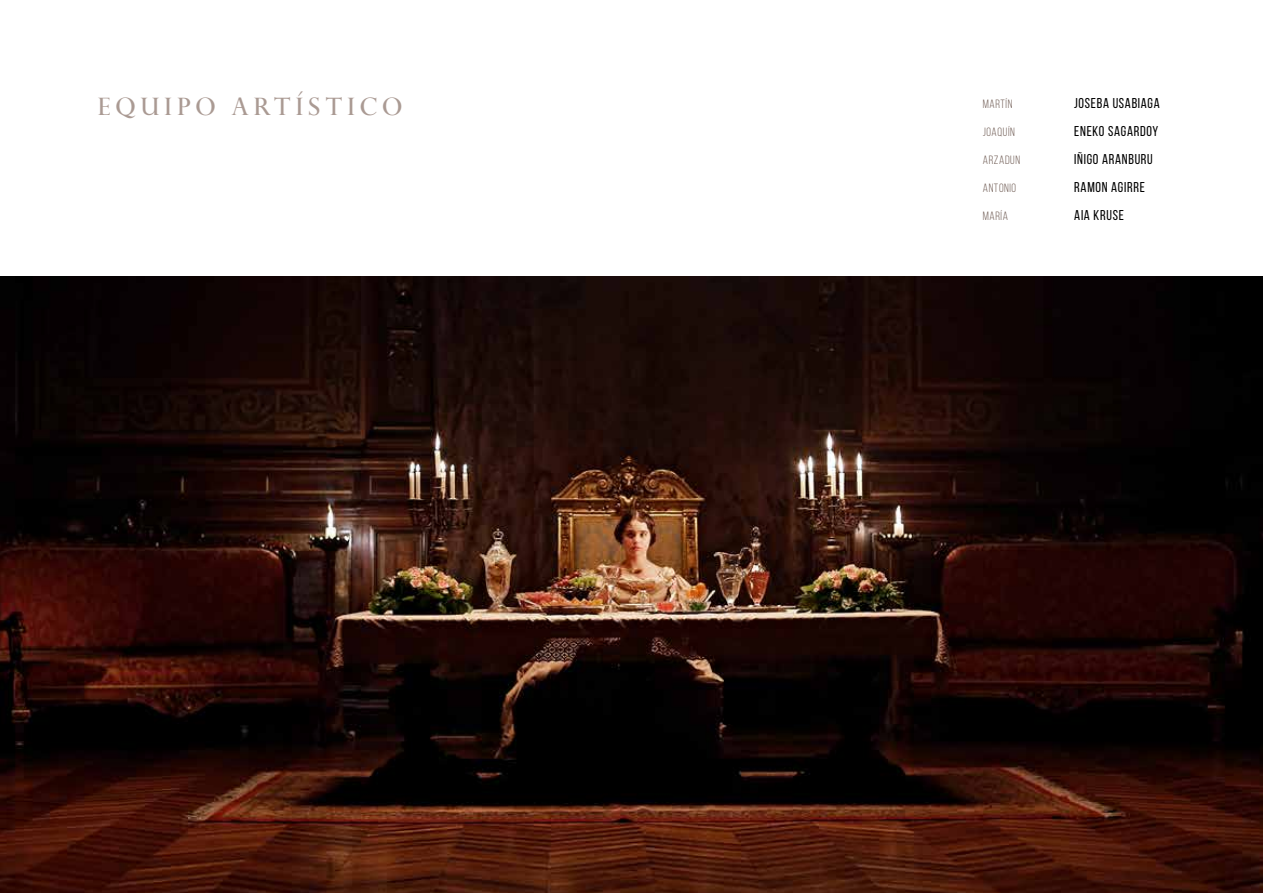
<style>
.page{position:relative;width:1263px;height:893px;background:#fff}
.page>*{position:absolute;margin:0;border:0;box-sizing:border-box;transform-origin:0 0}
.t1{font:24px "Perpetua Titling MT Std";letter-spacing:.2em;color:#aa9a93}
.t2{font:14.25px "Bebas Neue";letter-spacing:.05em;color:#000}
.t3{font:12px "Bebas Neue";letter-spacing:.05em;color:#6e5a52}
</style>
<div class="page">
<img style="left:0;top:276px;width:1263px;height:617px">
<h1 class="t1" style="left:98px;top:91px;width:306px">EQUIPO ARTÍSTICO</h1>
<p class="t3" style="left:983px;top:98px;width:31px">MARTÍN</p>
<p class="t2" style="left:1074px;top:96px;width:87px">JOSEBA USABIAGA</p>
<p class="t3" style="left:983px;top:126px;width:34px">JOAQUÍN</p>
<p class="t2" style="left:1074px;top:124px;width:85px">ENEKO SAGARDOY</p>
<p class="t3" style="left:983px;top:153px;width:39px">ARZADUN</p>
<p class="t2" style="left:1074px;top:151px;width:80px">IÑIGO ARANBURU</p>
<p class="t3" style="left:983px;top:181px;width:35px">ANTONIO</p>
<p class="t2" style="left:1074px;top:179px;width:72px">RAMON AGIRRE</p>
<p class="t3" style="left:983px;top:209px;width:27px">MARÍA</p>
<p class="t2" style="left:1074px;top:207px;width:51px">AIA KRUSE</p>
</div>
